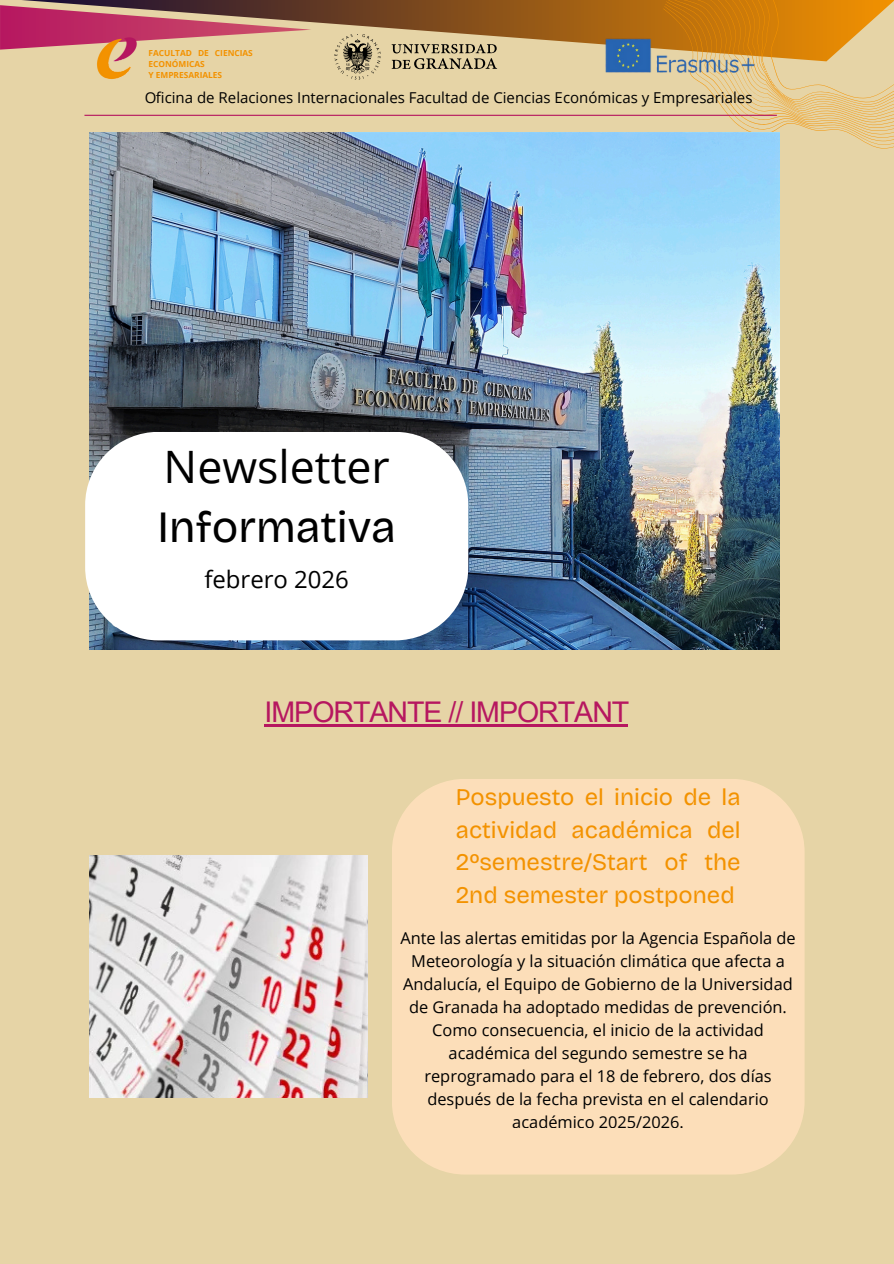
<style>
.page{position:relative;width:894px;height:1264px;background:#fff}
.page>*{position:absolute;margin:0;border:0;box-sizing:border-box;transform-origin:0 0}
.t1{font:44.7px "Bricolage Grotesque";color:#000}
.t2{font:44.7px "Open Sans";color:#000}
.t3{font:28.5px "Arial";letter-spacing:-.035em;color:#b61760}
.t4{font:24px "Open Sans";color:#000}
.t5{font:23.85px/32.7px "Bricolage Grotesque";color:#f39200;text-align:justify}
.t6{font:16.35px/23px "Open Sans";color:#000;text-align:center}
.t7{font:15px "Open Sans";color:#000}
.t8{font:700 8.4px/11.1px "Open Sans";color:#f39200}
</style>
<div class="page">
<div style="left:0;top:0;width:893px;height:1263px;background:#e6d4a6"></div>
<svg style="left:22px;top:0;width:609px;height:59px"></svg>
<svg style="left:0;top:5px;width:311px;height:45px"></svg>
<svg style="left:631px;top:0;width:262px;height:208px"></svg>
<hr style="left:84px;top:115px;width:692px;height:1px;background:#b61760">
<svg style="left:334px;top:34px;width:46px;height:45px"></svg>
<svg style="left:391px;top:44px;width:106px;height:25px"></svg>
<img style="left:93px;top:38px;width:46px;height:41px">
<img style="left:587px;top:13px;width:189px;height:86px">
<img style="left:89px;top:132px;width:690px;height:517px">
<div style="left:85px;top:432px;width:383px;height:208px;background:#fff"></div>
<hr style="left:264px;top:724px;width:364px;height:2px;background:#b61760">
<img style="left:89px;top:855px;width:278px;height:242px">
<div style="left:392px;top:778px;width:412px;height:396px;background:#ffe0bb"></div>
<p class="t8" style="left:148px;top:47px;width:106px">FACULTAD DE CIENCIAS<br>ECONÓMICAS<br>Y EMPRESARIALES</p>
<p class="t7" style="left:144px;top:87px;width:609px">Oficina de Relaciones Internacionales Facultad de Ciencias Económicas y Empresariales</p>
<h1 class="t2" style="left:164px;top:435px;width:227px">Newsletter</h1>
<h1 class="t1" style="left:157px;top:500px;width:240px">Informativa</h1>
<h3 class="t4" style="left:204px;top:563px;width:146px">febrero 2026</h3>
<h2 class="t3" style="left:264px;top:696px;width:366px">IMPORTANTE // IMPORTANT</h2>
<h3 class="t5" style="left:456px;top:780px;width:286px">Pospuesto el inicio de la actividad académica del 2ºsemestre/Start of the 2nd semester postponed</h3>
<p class="t6" style="left:400px;top:926px;width:396px">Ante las alertas emitidas por la Agencia Española de Meteorología y la situación climática que afecta a Andalucía, el Equipo de Gobierno de la Universidad de Granada ha adoptado medidas de prevención.<br>Como consecuencia, el inicio de la actividad académica del segundo semestre se ha reprogramado para el 18 de febrero, dos días después de la fecha prevista en el calendario académico 2025/2026.</p>
</div>
